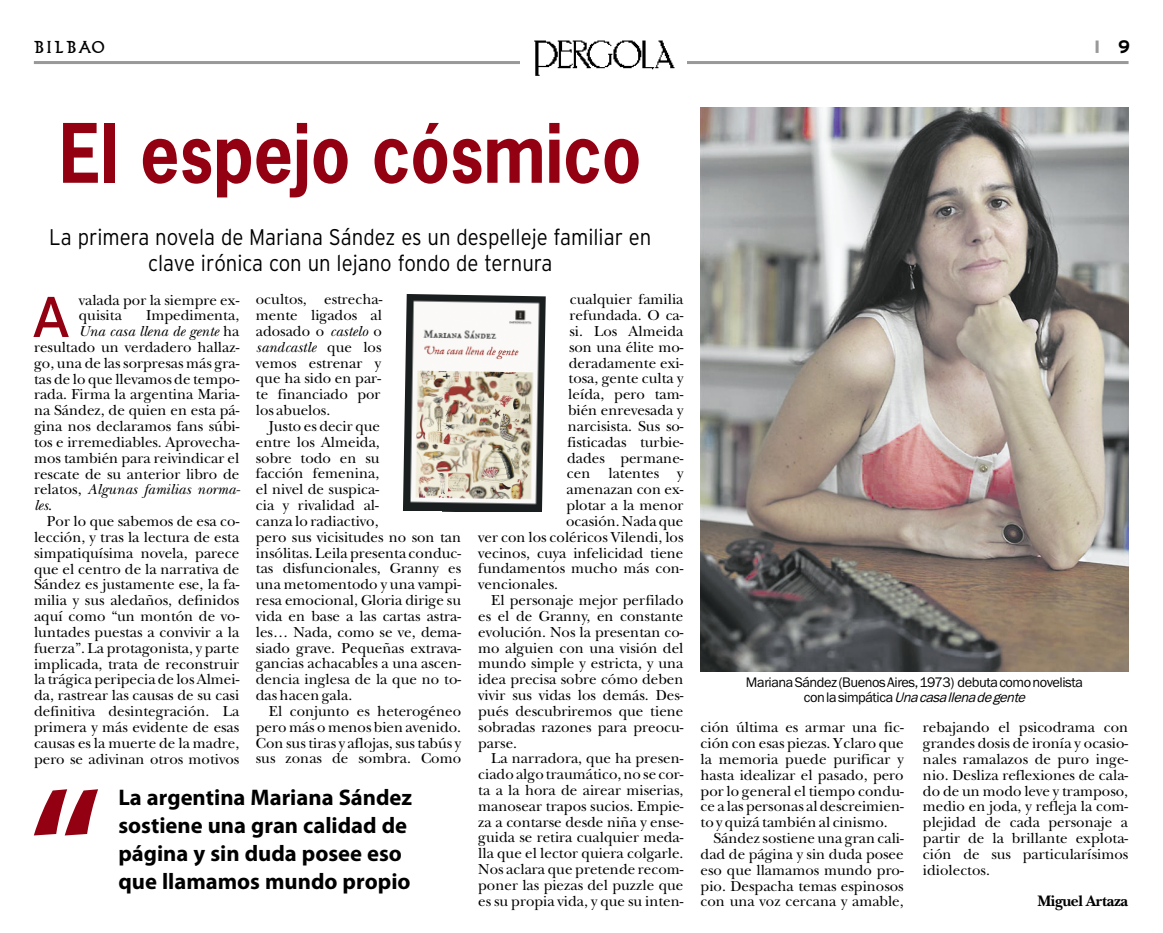
<style>
.page{position:relative;width:1163px;height:933px;background:#fff}
.page>*{position:absolute;margin:0;border:0;box-sizing:border-box;transform-origin:0 0}
.t1{font:700 165.83px "Myriad Pro";color:#920012;scale:.95 1}
.t2{font:700 76.95px "News Gothic";color:#920012;scale:.9 1}
.t3{font:57.38px "Interstate";color:#920012}
.t4{font:700 22.72px/27.9px "Myriad Pro";color:#000}
.t5{font:300 22.72px/25.7px "Interstate";color:#000;text-align:center;scale:.9 1}
.t6{font:700 18px "Interstate";color:#000}
.t7{font:17.1px "Bilbao";letter-spacing:.115em;color:#000}
.t8{font:700 15.75px "New Baskerville";letter-spacing:-.025em;color:#000}
.t9{font:15.08px/15.8px "New Baskerville";color:#000;text-align:justify}
.t10{font:italic 15.08px "New Baskerville";color:#000}
.t11{font:14.4px/15.1px "Franklin Gothic Itc T";letter-spacing:-.03em;color:#000;text-align:center}
.s1{font-style:normal}
.s2{font-style:italic}
</style>
<div class="page">
<hr style="left:34px;top:61px;width:1094px;height:3px;background:#999">
<div style="left:520px;top:37px;width:166px;height:40px;background:#fff"></div>
<img style="left:534px;top:40px;width:141px;height:36px">
<svg style="left:1095px;top:41px;width:3px;height:12px"></svg>
<img style="left:700px;top:108px;width:428px;height:563px">
<img style="left:403px;top:294px;width:142px;height:218px">
<p class="t7" style="left:34px;top:39px;width:72px">Bilbao</p>
<p class="t6" style="left:1117px;top:39px;width:13px">9</p>
<h2 class="t2" style="left:59px;top:123px;width:648px">El espejo cósmico</h2>
<h3 class="t5" style="left:49px;top:226px;width:670px">La primera novela de Mariana Sández es un despelleje familiar en clave irónica con un lejano fondo de ternura</h3>
<p class="t9" style="left:79px;top:294px;width:162px">valada por la siempre ex&shy;quisita</p>
<h3 class="t3" style="left:31px;top:291px;width:42px">A</h3>
<p class="t9" style="left:146px;top:309px;width:95px">Impedimenta,</p>
<p class="t10" style="left:79px;top:326px;width:162px">Una casa llena de gente <span class="s1">ha</span></p>
<p class="t9" style="left:34px;top:341px;width:207px">resultado un verdadero hallaz-</p>
<p class="t9" style="left:34px;top:357px;width:207px">go, una de las sorpresas más gra-</p>
<p class="t9" style="left:34px;top:373px;width:207px">tas de lo que llevamos de tempo-</p>
<p class="t9" style="left:34px;top:389px;width:207px">rada. Firma la argentina Maria-</p>
<p class="t9" style="left:34px;top:404px;width:207px">na Sández, de quien en esta pá-</p>
<p class="t9" style="left:34px;top:420px;width:207px">gina nos declaramos fans súbi-</p>
<p class="t9" style="left:34px;top:436px;width:207px">tos e irremediables. Aprovecha-</p>
<p class="t9" style="left:34px;top:452px;width:207px">mos también para reivindicar el</p>
<p class="t9" style="left:34px;top:468px;width:207px">rescate de su anterior libro de</p>
<p class="t10" style="left:34px;top:484px;width:207px"><span class="s1">relatos,</span> Algunas familias norma-</p>
<p class="t10" style="left:34px;top:500px;width:20px">les<span class="s1">.</span></p>
<p class="t9" style="left:47px;top:515px;width:194px">Por lo que sabemos de esa co-</p>
<p class="t9" style="left:34px;top:531px;width:207px">lección, y tras la lectura de esta</p>
<p class="t9" style="left:34px;top:547px;width:207px">simpatiquísima novela, parece</p>
<p class="t9" style="left:34px;top:563px;width:207px">que el centro de la narrativa de</p>
<p class="t9" style="left:34px;top:578px;width:207px">Sández es justamente ese, la fa-</p>
<p class="t9" style="left:34px;top:594px;width:207px">milia y sus aledaños, definidos</p>
<p class="t9" style="left:34px;top:610px;width:207px">aquí como “un montón de vo-</p>
<p class="t9" style="left:34px;top:626px;width:207px">luntades puestas a convivir a la</p>
<p class="t9" style="left:34px;top:642px;width:207px">fuerza”. La protagonista, y parte</p>
<p class="t9" style="left:34px;top:658px;width:207px">implicada, trata de reconstruir</p>
<p class="t9" style="left:34px;top:673px;width:207px">la trágica peripecia de los Almei-</p>
<p class="t9" style="left:34px;top:689px;width:207px">da, rastrear las causas de su casi</p>
<p class="t9" style="left:34px;top:705px;width:207px">definitiva desintegración. La</p>
<p class="t9" style="left:34px;top:721px;width:207px">primera y más evidente de esas</p>
<p class="t9" style="left:34px;top:737px;width:207px">causas es la muerte de la madre,</p>
<p class="t9" style="left:34px;top:753px;width:207px">pero se adivinan otros motivos</p>
<p class="t9" style="left:256px;top:293px;width:128px">ocultos, estrecha&shy;mente ligados al adosado o <span class="s2">castelo</span> o <span class="s2">sandcastle</span> que los vemos estrenar y que ha sido en par&shy;te financiado por los abuelos.</p>
<p class="t9" style="left:256px;top:420px;width:207px;text-align:left;text-indent:13px">Justo es decir que<br>entre los Almeida,<br>sobre todo en su<br>facción femenina,<br>el nivel de suspica-<br>cia y rivalidad al-<br>canza lo radiactivo,<br>pero sus vicisitudes no son tan insólitas. Leila presenta conduc&shy;tas disfuncionales, Granny es una metomentodo y una vampi&shy;resa emocional, Gloria dirige su vida en base a las cartas astra&shy;les… Nada, como se ve, dema&shy;siado grave. Pequeñas extrava&shy;gancias achacables a una ascen&shy;dencia inglesa de la que no to&shy;das hacen gala.</p>
<p class="t9" style="left:256px;top:705px;width:207px;text-indent:13px">El conjunto es heterogéneo pero más o menos bien avenido.<br>Con sus tiras y aflojas, sus tabús y sus zonas de sombra. Como</p>
<h1 class="t1" style="left:30px;top:780px;width:77px">“</h1>
<h3 class="t4" style="left:118px;top:786px;width:295px">La argentina Mariana Sández sostiene una gran calidad de página y sin duda posee eso</h3>
<h3 class="t4" style="left:118px;top:869px;width:293px">que llamamos mundo propio</h3>
<p class="t9" style="left:570px;top:293px;width:115px">cualquier familia</p>
<p class="t9" style="left:569px;top:309px;width:115px">refundada. O ca-</p>
<p class="t9" style="left:569px;top:325px;width:116px">si. Los Almeida</p>
<p class="t9" style="left:569px;top:341px;width:116px">son una élite mo-</p>
<p class="t9" style="left:568px;top:357px;width:116px">deradamente exi-</p>
<p class="t9" style="left:568px;top:372px;width:116px">tosa, gente culta y</p>
<p class="t9" style="left:568px;top:388px;width:117px">leída, pero tam-</p>
<p class="t9" style="left:568px;top:404px;width:117px">bién enrevesada y</p>
<p class="t9" style="left:567px;top:420px;width:117px">narcisista. Sus so-</p>
<p class="t9" style="left:567px;top:436px;width:117px">fisticadas turbie-</p>
<p class="t9" style="left:567px;top:452px;width:118px">dades permane-</p>
<p class="t9" style="left:567px;top:467px;width:118px">cen latentes y</p>
<p class="t9" style="left:566px;top:483px;width:118px">amenazan con ex-</p>
<p class="t9" style="left:566px;top:499px;width:119px">plotar a la menor</p>
<p class="t9" style="left:566px;top:515px;width:119px">ocasión. Nada que</p>
<p class="t9" style="left:478px;top:531px;width:207px">ver con los coléricos Vilendi, los</p>
<p class="t9" style="left:478px;top:547px;width:207px">vecinos, cuya infelicidad tiene</p>
<p class="t9" style="left:478px;top:562px;width:207px">fundamentos mucho más con-</p>
<p class="t9" style="left:478px;top:578px;width:81px">vencionales.</p>
<p class="t9" style="left:491px;top:594px;width:194px">El personaje mejor perfilado</p>
<p class="t9" style="left:478px;top:610px;width:207px">es el de Granny, en constante</p>
<p class="t9" style="left:478px;top:626px;width:207px">evolución. Nos la presentan co-</p>
<p class="t9" style="left:478px;top:642px;width:207px">mo alguien con una visión del</p>
<p class="t9" style="left:478px;top:657px;width:207px">mundo simple y estricta, y una</p>
<p class="t9" style="left:478px;top:673px;width:207px">idea precisa sobre cómo deben</p>
<p class="t9" style="left:478px;top:689px;width:207px">vivir sus vidas los demás. Des-</p>
<p class="t9" style="left:478px;top:705px;width:207px">pués descubriremos que tiene</p>
<p class="t9" style="left:478px;top:721px;width:207px">sobradas razones para preocu-</p>
<p class="t9" style="left:478px;top:736px;width:40px">parse.</p>
<p class="t9" style="left:491px;top:752px;width:194px">La narradora, que ha presen-</p>
<p class="t9" style="left:478px;top:768px;width:207px">ciado algo traumático, no se cor-</p>
<p class="t9" style="left:478px;top:784px;width:207px">ta a la hora de airear miserias,</p>
<p class="t9" style="left:478px;top:800px;width:207px">manosear trapos sucios. Empie-</p>
<p class="t9" style="left:478px;top:816px;width:207px">za a contarse desde niña y ense-</p>
<p class="t9" style="left:478px;top:831px;width:207px">guida se retira cualquier meda-</p>
<p class="t9" style="left:478px;top:847px;width:207px">lla que el lector quiera colgarle.</p>
<p class="t9" style="left:478px;top:863px;width:207px">Nos aclara que pretende recom-</p>
<p class="t9" style="left:478px;top:879px;width:207px">poner las piezas del puzzle que</p>
<p class="t9" style="left:478px;top:895px;width:207px">es su propia vida, y que su inten-</p>
<p class="t11" style="left:745px;top:676px;width:338px">Mariana Sández (Buenos Aires, 1973) debuta como novelista c o n l a s i m p á t i c a <span class="s2">Una casa llena de gente</span></p>
<p class="t9" style="left:700px;top:721px;width:204px">ción última es armar una fic&shy;ción con esas piezas. Y claro que la memoria puede purificar y hasta idealizar el pasado, pero por lo general el tiempo condu&shy;ce a las personas al descreimien&shy;to y quizá también al cinismo.</p>
<p class="t9" style="left:700px;top:832px;width:204px;text-indent:13px">Sández sostiene una gran cali&shy;dad de página y sin duda posee eso que llamamos mundo pro&shy;pio. Despacha temas espinosos con una voz cercana y amable,</p>
<p class="t9" style="left:922px;top:721px;width:207px">rebajando el psicodrama con grandes dosis de ironía y ocasio&shy;nales ramalazos de puro inge&shy;nio. Desliza reflexiones de cala&shy;do de un modo leve y tramposo, medio en joda, y refleja la com&shy;plejidad de cada personaje a partir de la brillante explota&shy;ción de sus particularísimos idiolectos.</p>
<p class="t8" style="left:1037px;top:895px;width:92px">Miguel Artaza</p>
</div>
